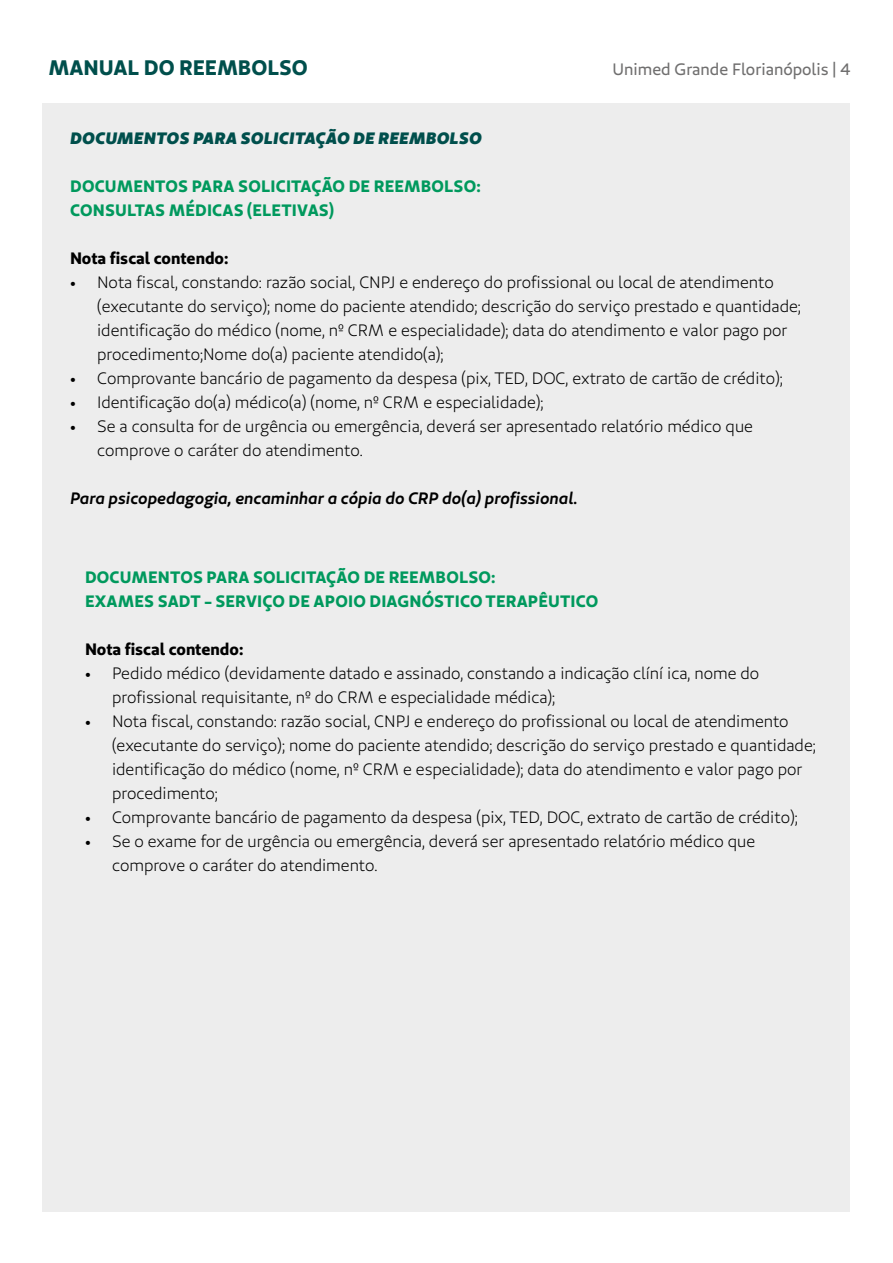
<style>
.page{position:relative;width:893px;height:1263px;background:#fff}
.page>*{position:absolute;margin:0;border:0;box-sizing:border-box;transform-origin:0 0}
.t1{font:21px "Unimed Sans 2020 Bold";color:#004f4c}
.t2{font:16.5px/24px "Unimed Sans 2020 Book";color:#000}
.t3{font:16.5px/24px "Unimed Sans 2020 Bold";letter-spacing:.01em;color:#00995d}
.t4{font:italic 700 16.5px "Unimed Sans 2020 Semi";color:#000}
.t5{font:16.5px "Unimed Sans 2020 Bold";letter-spacing:-.005em;color:#000}
.t6{font:italic 16.5px "Unimed Sans 2020 Black";letter-spacing:.01em;color:#004f4c}
.t7{font:16.5px "Unimed Sans 2020 Regular";color:#706f6f}
</style>
<div class="page">
<div style="left:43px;top:103px;width:807px;height:1108px;background:#ededed"></div>
<p class="t1" style="left:48px;top:53px;width:261px">MANUAL DO REEMBOLSO</p>
<p class="t7" style="left:613px;top:58px;width:240px">Unimed Grande Florianópolis | 4</p>
<p class="t6" style="left:70px;top:127px;width:413px">DOCUMENTOS PARA SOLICITAÇÃO DE REEMBOLSO</p>
<p class="t3" style="left:70px;top:174px;width:412px">DOCUMENTOS PARA SOLICITAÇÃO DE REEMBOLSO:<br>CONSULTAS MÉDICAS (ELETIVAS)</p>
<p class="t5" style="left:70px;top:247px;width:160px">Nota fiscal contendo:</p>
<p class="t2" style="left:97px;top:270px;width:705px;text-indent:-27px">• Nota fiscal, constando: razão social, CNPJ e endereço do profissional ou local de atendimento (executante do serviço); nome do paciente atendido; descrição do serviço prestado e quantidade; identificação do médico (nome, nº CRM e especialidade); data do atendimento e valor pago por procedimento;Nome do(a) paciente atendido(a);</p>
<p class="t2" style="left:70px;top:366px;width:714px">• Comprovante bancário de pagamento da despesa (pix, TED, DOC, extrato de cartão de crédito);</p>
<p class="t2" style="left:70px;top:390px;width:475px">• Identificação do(a) médico(a) (nome, nº CRM e especialidade);</p>
<p class="t2" style="left:97px;top:414px;width:657px;text-indent:-27px">• Se a consulta for de urgência ou emergência, deverá ser apresentado relatório médico que comprove o caráter do atendimento.</p>
<p class="t4" style="left:70px;top:488px;width:509px">Para psicopedagogia, encaminhar a cópia do CRP do(a) profissional.</p>
<p class="t3" style="left:85px;top:565px;width:515px">DOCUMENTOS PARA SOLICITAÇÃO DE REEMBOLSO:<br>EXAMES SADT - SERVIÇO DE APOIO DIAGNÓSTICO TERAPÊUTICO</p>
<p class="t5" style="left:85px;top:638px;width:160px">Nota fiscal contendo:</p>
<p class="t2" style="left:112px;top:661px;width:649px;text-indent:-27px">• Pedido médico (devidamente datado e assinado, constando a indicação clíní ica, nome do profissional requisitante, nº do CRM e especialidade médica);</p>
<p class="t2" style="left:112px;top:709px;width:705px;text-indent:-27px">• Nota fiscal, constando: razão social, CNPJ e endereço do profissional ou local de atendimento (executante do serviço); nome do paciente atendido; descrição do serviço prestado e quantidade; identificação do médico (nome, nº CRM e especialidade); data do atendimento e valor pago por procedimento;</p>
<p class="t2" style="left:85px;top:805px;width:714px">• Comprovante bancário de pagamento da despesa (pix, TED, DOC, extrato de cartão de crédito);</p>
<p class="t2" style="left:112px;top:829px;width:645px;text-indent:-27px">• Se o exame for de urgência ou emergência, deverá ser apresentado relatório médico que comprove o caráter do atendimento.</p>
</div>
